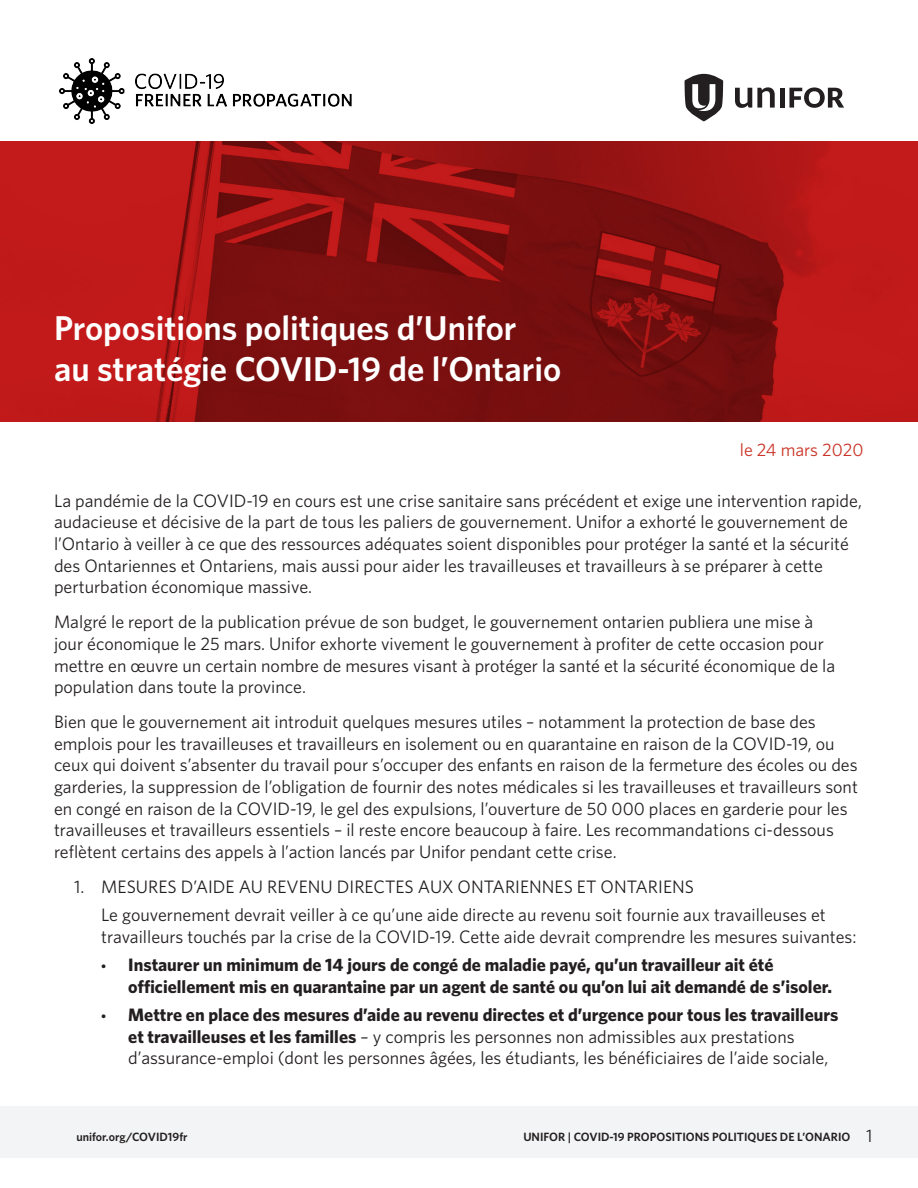
<style>
.page{position:relative;width:918px;height:1188px;background:#fff}
.page>*{position:absolute;margin:0;border:0;box-sizing:border-box;transform-origin:0 0}
.InfoSheet_Header_Hea{font:600 34.5px "Whitney";color:#fff}
.InfoSheet_Body_BodyT{font:18px/21.6px "Whitney";color:#231f20}
.Infosheet_Body_inden{font:18px/21.6px "Whitney";color:#231f20}
.t1{font:700 18px/21.6px "Whitney";color:#231f20}
.InfoSheet_Date{font:18px "Whitney";color:#ca3327}
.t2{font:600 12px "Whitney";color:#231f20}
.s1{font-family:"Myriad Pro";font-weight:400}
.s2{font-family:"Myriad Pro"}
.s3{font-weight:700}
.s4{font-weight:400;font-size:18px}
</style>
<div class="page">
<div style="left:0;top:1107px;width:918px;height:51px;background:#f3f4f5"></div>
<img style="left:59px;top:58px;width:293px;height:66px">
<svg style="left:684px;top:74px;width:39px;height:47px"></svg>
<svg style="left:735px;top:87px;width:40px;height:21px"></svg>
<svg style="left:789px;top:87px;width:55px;height:21px"></svg>
<hr style="left:780px;top:88px;width:4px;height:20px;background:#231f20">
<img style="left:0;top:141px;width:918px;height:280px">
<p class="InfoSheet_Header_Hea" style="left:54px;top:305px;width:464px">Propositions politiques d’Unifor</p>
<p class="InfoSheet_Header_Hea" style="left:54px;top:346px;width:509px">au stratégie COVID-19 de l’Ontario</p>
<p class="InfoSheet_Date" style="left:740px;top:438px;width:125px">le 24 mars 2020</p>
<p class="InfoSheet_Body_BodyT" style="left:54px;top:489px;width:809px">La pandémie de la COVID-19 en cours est une crise sanitaire sans précédent et exige une intervention rapide, audacieuse et décisive de la part de tous les paliers de gouvernement. Unifor a exhorté le gouvernement de l’Ontario à veiller à ce que des ressources adéquates soient disponibles pour protéger la santé et la sécurité des Ontariennes et Ontariens, mais aussi pour aider les travailleuses et travailleurs à se préparer à cette perturbation économique massive.</p>
<p class="InfoSheet_Body_BodyT" style="left:54px;top:611px;width:783px">Malgré le report de la publication prévue de son budget, le gouvernement ontarien publiera une mise à jour économique le 25 mars. Unifor exhorte vivement le gouvernement à profiter de cette occasion pour mettre en œuvre un certain nombre de mesures visant à protéger la santé et la sécurité économique de la population dans toute la province.</p>
<p class="InfoSheet_Body_BodyT" style="left:54px;top:711px;width:806px">Bien que le gouvernement ait introduit quelques mesures utiles – notamment la protection de base des emplois pour les travailleuses et travailleurs en isolement ou en quarantaine en raison de la COVID-19, ou ceux qui doivent s’absenter du travail pour s’occuper des enfants en raison de la fermeture des écoles ou des garderies, la suppression de l’obligation de fournir des notes médicales si les travailleuses et travailleurs sont en congé en raison de la COVID-19, le gel des expulsions, l’ouverture de 50 000 places en garderie pour les travailleuses et travailleurs essentiels – il reste encore beaucoup à faire. Les recommandations ci-dessous reflètent certains des appels à l’action lancés par Unifor pendant cette crise.</p>
<p class="InfoSheet_Body_BodyT" style="left:74px;top:875px;width:621px">1. MESURES D’AIDE AU REVENU DIRECTES AUX ONTARIENNES ET ONTARIENS</p>
<p class="Infosheet_Body_inden" style="left:101px;top:904px;width:757px">Le gouvernement devrait veiller à ce qu’une aide directe au revenu soit fournie aux travailleuses et travailleurs touchés par la crise de la COVID-19. Cette aide devrait comprendre les mesures suivantes:</p>
<p class="t1" style="left:128px;top:954px;width:705px;text-indent:-27px"><span class="s1">•</span> Instaurer un minimum de 14 jours de congé de maladie payé, qu’un travailleur ait été officiellement mis en quarantaine par un agent de santé ou qu’on lui ait demandé de s’isoler.</p>
<p class="InfoSheet_Body_BodyT" style="left:128px;top:1004px;width:712px;text-indent:-27px"><span class="s2">•</span> <span class="s3">Mettre en place des mesures d’aide au revenu directes et d’urgence pour tous les travailleurs et travailleuses et les familles</span> – y compris les personnes non admissibles aux prestations d’assurance-emploi (dont les personnes âgées, les étudiants, les bénéficiaires de l’aide sociale,</p>
<p class="t2" style="left:76px;top:1129px;width:113px">unifor.org/COVID19fr</p>
<p class="t2" style="left:523px;top:1129px;width:351px">UNIFOR | COVID-19 PROPOSITIONS POLITIQUES DE L’ONARIO <span class="s4">1</span></p>
</div>
